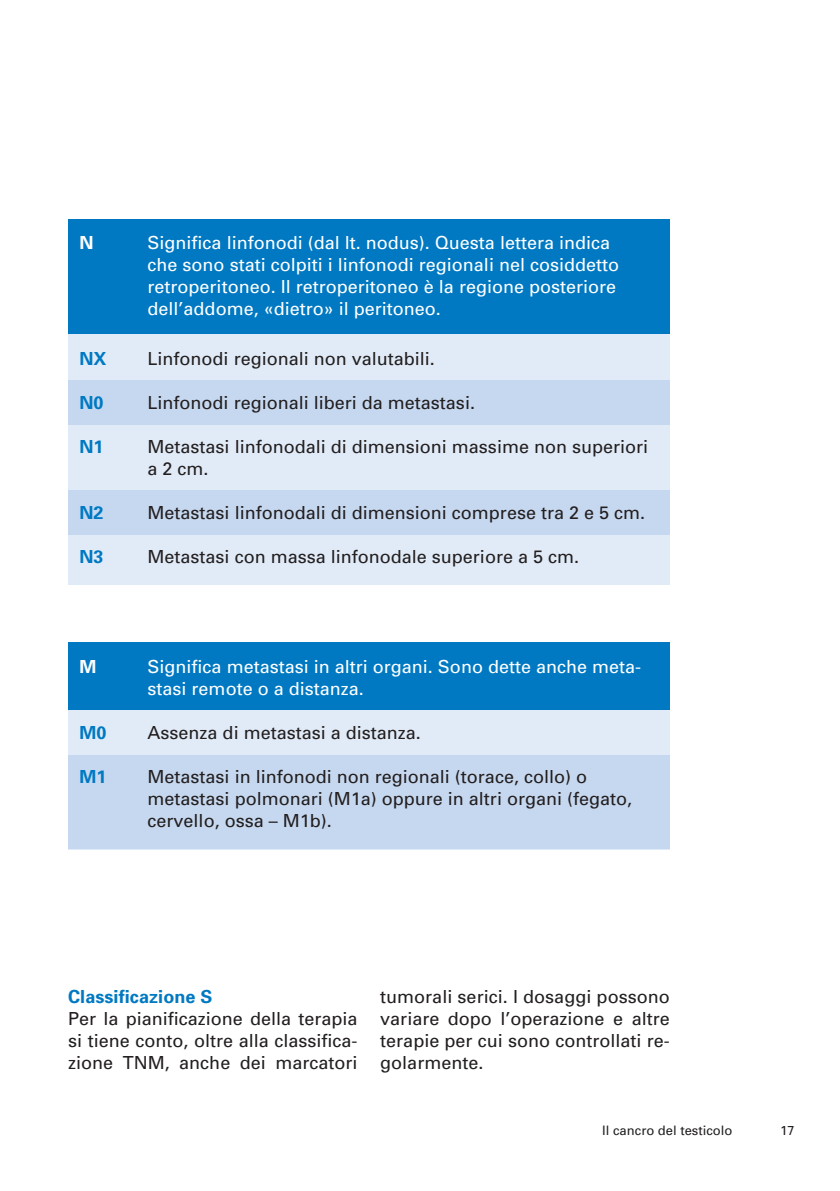
<style>
.page{position:relative;width:840px;height:1191px;background:#fff}
.page>*{position:absolute;margin:0;border:0;box-sizing:border-box;transform-origin:0 0}
.t1{font:18px/22px "Univers";color:#231f20}
.t2{font:18px/22px "Univers";color:#fff}
.t3{font:700 18px "Univers";letter-spacing:.005em;color:#0079c2}
.t4{font:700 18px "Univers";color:#fff}
.t5{font:13px "Univers";color:#231f20}
</style>
<div class="page">
<div style="left:68px;top:695px;width:601px;height:154px;background:#e1ebf7"></div>
<div style="left:68px;top:642px;width:601px;height:68px;background:#0079c2"></div>
<div style="left:68px;top:224px;width:601px;height:361px;background:#e1ebf7"></div>
<div style="left:68px;top:219px;width:601px;height:115px;background:#0079c2"></div>
<div style="left:68px;top:490px;width:601px;height:44px;background:#c6d8ef"></div>
<div style="left:68px;top:755px;width:601px;height:94px;background:#c6d8ef"></div>
<div style="left:68px;top:381px;width:601px;height:44px;background:#c6d8ef"></div>
<p class="t4" style="left:79px;top:231px;width:16px">N</p>
<p class="t2" style="left:147px;top:231px;width:473px">Significa linfonodi (dal lt. nodus). Questa lettera indica che sono stati colpiti i linfonodi regionali nel cosiddetto retroperitoneo. Il retroperitoneo è la regione posteriore dell’addome, «dietro» il peritoneo.</p>
<p class="t3" style="left:79px;top:347px;width:28px">NX</p>
<p class="t1" style="left:147px;top:347px;width:289px">Linfonodi regionali non valutabili.</p>
<p class="t3" style="left:79px;top:391px;width:26px">N0</p>
<p class="t1" style="left:147px;top:391px;width:329px">Linfonodi regionali liberi da metastasi.</p>
<p class="t3" style="left:79px;top:435px;width:26px">N1</p>
<p class="t1" style="left:147px;top:435px;width:502px">Metastasi linfonodali di dimensioni massime non superiori a 2 cm.</p>
<p class="t3" style="left:79px;top:501px;width:26px">N2</p>
<p class="t1" style="left:147px;top:501px;width:499px">Metastasi linfonodali di dimensioni comprese tra 2 e 5 cm.</p>
<p class="t3" style="left:79px;top:545px;width:26px">N3</p>
<p class="t1" style="left:147px;top:545px;width:433px">Metastasi con massa linfonodale superiore a 5 cm.</p>
<p class="t4" style="left:79px;top:655px;width:18px">M</p>
<p class="t2" style="left:147px;top:655px;width:495px">Significa metastasi in altri organi. Sono dette anche meta&shy;stasi remote o a distanza.</p>
<p class="t3" style="left:79px;top:721px;width:28px">M0</p>
<p class="t1" style="left:147px;top:721px;width:275px">Assenza di metastasi a distanza.</p>
<p class="t3" style="left:79px;top:765px;width:28px">M1</p>
<p class="t1" style="left:147px;top:765px;width:486px">Metastasi in linfonodi non regionali (torace, collo) o metastasi polmonari (M1a) oppure in altri organi (fegato, cervello, ossa – M1b).</p>
<p class="t3" style="left:68px;top:985px;width:146px">Classificazione S</p>
<p class="t1" style="left:68px;top:1007px;width:291px;text-align:justify">Per la pianificazione della terapia si tiene conto, oltre alla classifica&shy;zione TNM, anche dei marcatori</p>
<p class="t1" style="left:380px;top:985px;width:291px;text-align:justify">tumorali serici. I dosaggi possono variare dopo l’operazione e altre terapie per cui sono controllati re&shy;golarmente.</p>
<p class="t5" style="left:602px;top:1122px;width:132px">Il cancro del testicolo</p>
<p class="t5" style="left:779px;top:1122px;width:16px">17</p>
</div>
